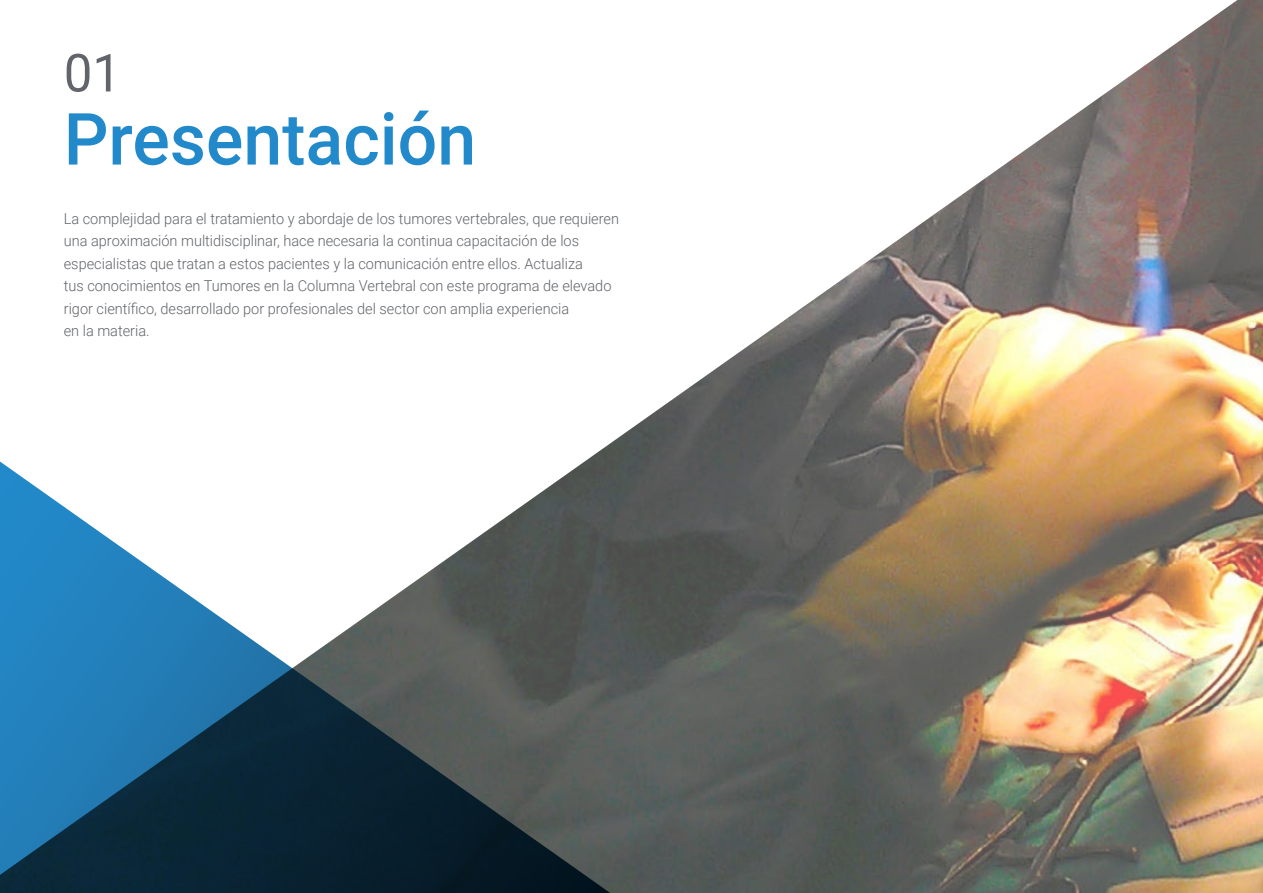
<style>
.page{position:relative;width:1263px;height:893px;background:#fff}
.page>*{position:absolute;margin:0;border:0;box-sizing:border-box;transform-origin:0 0}
.t1{font:500 72px "Roboto";color:#2289ca}
.t2{font:52.5px "Roboto";color:#61646a}
.t3{font:300 15px/22.5px "Roboto";color:#61646a}
</style>
<div class="page">
<img style="left:606px;top:0;width:657px;height:893px">
<svg style="left:0;top:446px;width:640px;height:447px"></svg>
<h2 class="t2" style="left:64px;top:36px;width:59px">01</h2>
<h1 class="t1" style="left:64px;top:89px;width:414px">Presentación</h1>
<p class="t3" style="left:64px;top:207px;width:557px">La complejidad para el tratamiento y abordaje de los tumores vertebrales, que requieren una aproximación multidisciplinar, hace necesaria la continua capacitación de los especialistas que tratan a estos pacientes y la comunicación entre ellos. Actualiza<br>tus conocimientos en Tumores en la Columna Vertebral con este programa de elevado rigor científico, desarrollado por profesionales del sector con amplia experiencia<br>en la materia.</p>
</div>
